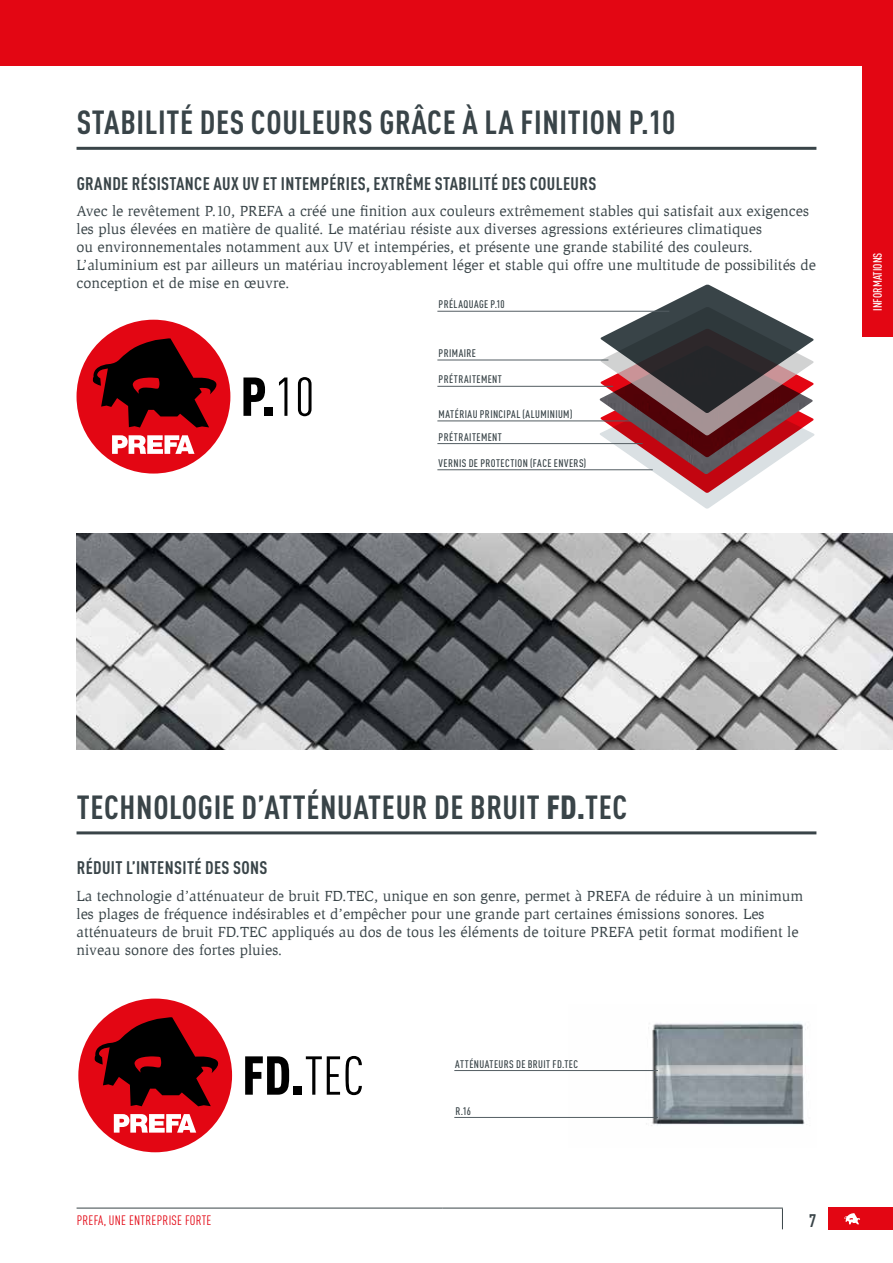
<style>
.page{position:relative;width:893px;height:1263px;background:#fff}
.page>*{position:absolute;margin:0;border:0;box-sizing:border-box;transform-origin:0 0}
.t1{font:700 condensed 33px "DIN Pro";letter-spacing:.02em;color:#394448}
.t2{font:700 condensed 18px "DIN Pro";letter-spacing:.02em;color:#394448}
.t3{font:15px/18px "Slimbach Pro";color:#394448}
.t4{font:condensed 13.5px "DIN Pro";letter-spacing:.02em;color:#e30613}
.t5{font:500 condensed 12px "DIN Pro";color:#fff}
.t6{font:500 condensed 10.95px "DIN Pro";letter-spacing:.035em;color:#394448}
.s1{font-weight:900}
</style>
<div class="page">
<div style="left:0;top:0;width:893px;height:66px;background:#e30613"></div>
<div style="left:829px;top:1208px;width:64px;height:22px;background:#e30613"></div>
<svg style="left:844px;top:1213px;width:16px;height:11px"></svg>
<div style="left:862px;top:0;width:31px;height:336px;background:#e30613"></div>
<hr style="left:77px;top:1208px;width:365px;height:1px;background:#394448">
<hr style="left:442px;top:1208px;width:341px;height:1px;background:#394448">
<svg style="left:782px;top:1208px;width:1px;height:21px"></svg>
<img style="left:77px;top:534px;width:816px;height:215px">
<svg style="left:599px;top:284px;width:216px;height:225px"></svg>
<hr style="left:437px;top:386px;width:176px;height:1px;background:#535d62">
<hr style="left:437px;top:443px;width:206px;height:1px;background:#535d62">
<hr style="left:437px;top:420px;width:211px;height:1px;background:#535d62">
<hr style="left:437px;top:360px;width:171px;height:1px;background:#535d62">
<hr style="left:437px;top:311px;width:232px;height:1px;background:#535d62">
<hr style="left:437px;top:469px;width:216px;height:1px;background:#535d62">
<div style="left:77px;top:320px;width:153px;height:154px;background:#e30613;border-radius:50%"></div>
<svg style="left:93px;top:338px;width:124px;height:90px"></svg>
<svg style="left:112px;top:435px;width:83px;height:19px"></svg>
<svg style="left:243px;top:377px;width:22px;height:39px"></svg>
<div style="left:265px;top:408px;width:8px;height:8px;background:#000"></div>
<svg style="left:279px;top:377px;width:8px;height:39px"></svg>
<svg style="left:298px;top:377px;width:14px;height:39px"></svg>
<hr style="left:77px;top:147px;width:739px;height:3px;background:#394448">
<div style="left:78px;top:998px;width:154px;height:154px;background:#e30613;border-radius:50%"></div>
<svg style="left:94px;top:1017px;width:125px;height:89px"></svg>
<svg style="left:114px;top:1114px;width:82px;height:18px"></svg>
<svg style="left:245px;top:1056px;width:44px;height:39px"></svg>
<div style="left:294px;top:1086px;width:8px;height:9px;background:#000"></div>
<svg style="left:306px;top:1056px;width:56px;height:39px"></svg>
<img style="left:569px;top:1022px;width:237px;height:104px">
<hr style="left:454px;top:1070px;width:204px;height:1px;background:#535d62">
<hr style="left:454px;top:1117px;width:204px;height:1px;background:#535d62">
<hr style="left:77px;top:831px;width:739px;height:3px;background:#394448">
<h1 class="t1" style="left:77px;top:97px;width:600px">STABILITÉ DES COULEURS GRÂCE À LA FINITION P.10</h1>
<p class="t2" style="left:77px;top:170px;width:521px">GRANDE RÉSISTANCE AUX UV ET INTEMPÉRIES, EXTRÊME STABILITÉ DES COULEURS</p>
<p class="t3" style="left:77px;top:202px;width:741px">Avec le revêtement P.10, PREFA a créé une finition aux couleurs extrêmement stables qui satisfait aux exigences les plus élevées en matière de qualité. Le matériau résiste aux diverses agressions extérieures climatiques<br>ou environnementales notamment aux UV et intempéries, et présente une grande stabilité des couleurs.<br>L’aluminium est par ailleurs un matériau incroyablement léger et stable qui offre une multitude de possibilités de conception et de mise en œuvre.</p>
<p class="t6" style="left:439px;top:296px;width:68px">PRÉLAQUAGE P.10</p>
<p class="t6" style="left:439px;top:345px;width:39px">PRIMAIRE</p>
<p class="t6" style="left:439px;top:371px;width:65px">PRÉTRAITEMENT</p>
<p class="t6" style="left:439px;top:406px;width:135px">MATÉRIAU PRINCIPAL (ALUMINIUM)</p>
<p class="t6" style="left:439px;top:455px;width:149px">VERNIS DE PROTECTION (FACE ENVERS)</p>
<p class="t6" style="left:439px;top:429px;width:65px">PRÉTRAITEMENT</p>
<p class="t5" style="left:869px;top:311px;width:60px;rotate:-90deg">INFORMATIONS</p>
<h1 class="t1" style="left:77px;top:782px;width:552px">TECHNOLOGIE D’ATTÉNUATEUR DE BRUIT <span class="s1">FD.</span>TEC</h1>
<p class="t2" style="left:77px;top:854px;width:192px">RÉDUIT L’INTENSITÉ DES SONS</p>
<p class="t3" style="left:77px;top:887px;width:728px">La technologie d’atténuateur de bruit FD.TEC, unique en son genre, permet à PREFA de réduire à un minimum les plages de fréquence indésirables et d’empêcher pour une grande part certaines émissions sonores. Les atténuateurs de bruit FD.TEC appliqués au dos de tous les éléments de toiture PREFA petit format modifient le niveau sonore des fortes pluies.</p>
<p class="t6" style="left:455px;top:1056px;width:124px">ATTÉNUATEURS DE BRUIT FD.TEC</p>
<p class="t6" style="left:455px;top:1102px;width:17px">R.16</p>
<p class="t4" style="left:77px;top:1211px;width:76px">PREFA, UNE ENTREPR</p>
<p class="t4" style="left:169px;top:1211px;width:43px">ISE FORTE</p>
<p class="t2" style="left:809px;top:1206px;width:9px">7</p>
</div>
